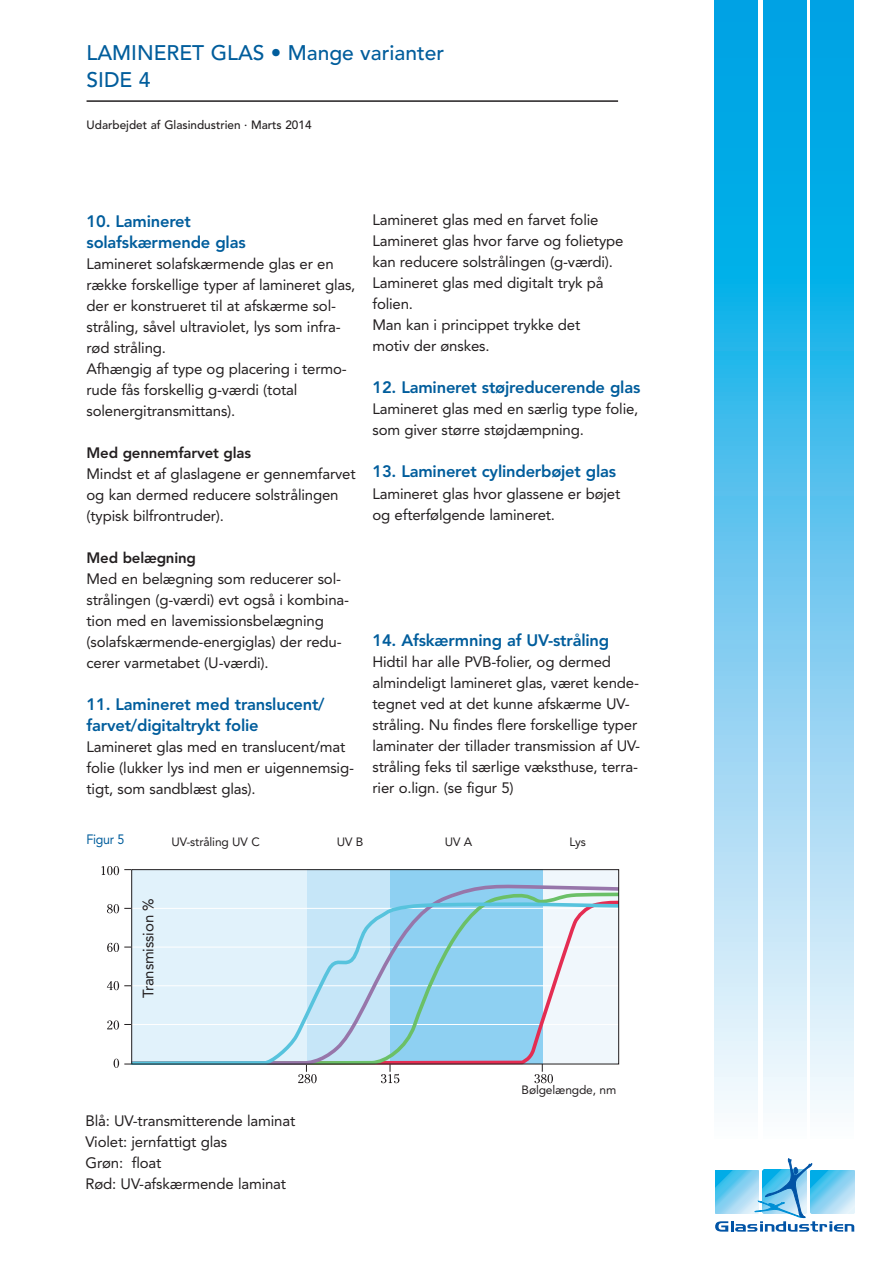
<style>
.page{position:relative;width:893px;height:1263px;background:#fff}
.page>*{position:absolute;margin:0;border:0;box-sizing:border-box;transform-origin:0 0}
.t1{font:500 21px/27px "Avenir";color:#005d9c}
.t2{font:800 16.5px/21px "Avenir";letter-spacing:-.01em;color:#005d9c}
.t3{font:15px/21px "Avenir";letter-spacing:-.01em;color:#231f20}
.t4{font:800 15px "Avenir";letter-spacing:-.01em;color:#231f20}
.t5{font:13.5px "Avenir";letter-spacing:-.02em;color:#005d9c;scale:.92 1}
.t6{font:12px "Avenir";letter-spacing:-.01em;color:#231f20}
.t7{font:500 12px "Avenir";color:#231f20}
</style>
<div class="page">
<svg style="left:715px;top:0;width:43px;height:1109px;background:#67c8ef"></svg>
<svg style="left:763px;top:0;width:43px;height:1109px;background:#67c8ef"></svg>
<svg style="left:811px;top:0;width:43px;height:1109px;background:#67c8ef"></svg>
<svg style="left:715px;top:1158px;width:139px;height:73px"></svg>
<hr style="left:87px;top:100px;width:531px;height:2px;background:#231f20">
<div style="left:132px;top:870px;width:178px;height:194px;background:#e1f2fb"></div>
<div style="left:307px;top:870px;width:86px;height:194px;background:#c6e6f8"></div>
<div style="left:390px;top:870px;width:152px;height:194px;background:#8ed0f2"></div>
<svg style="left:437px;top:879px;width:180px;height:21px"></svg>
<svg style="left:136px;top:900px;width:481px;height:162px"></svg>
<div style="left:131px;top:869px;width:488px;height:195px;border:1px solid #231f20"></div>
<svg style="left:534px;top:1060px;width:19px;height:23px"></svg>
<svg style="left:381px;top:1060px;width:18px;height:23px"></svg>
<svg style="left:298px;top:1060px;width:19px;height:23px"></svg>
<svg style="left:107px;top:1020px;width:29px;height:9px"></svg>
<svg style="left:107px;top:981px;width:29px;height:9px"></svg>
<svg style="left:107px;top:943px;width:29px;height:9px"></svg>
<svg style="left:107px;top:904px;width:29px;height:9px"></svg>
<svg style="left:102px;top:866px;width:34px;height:9px"></svg>
<svg style="left:114px;top:1059px;width:22px;height:9px"></svg>
<h1 class="t1" style="left:87px;top:41px;width:359px">LAMINERET GLAS • Mange varianter<br>SIDE 4</h1>
<p class="t7" style="left:87px;top:120px;width:227px">Udarbejdet af Glasindustrien · Marts 2014</p>
<p class="t2" style="left:87px;top:212px;width:161px">10. Lamineret solafskærmende glas</p>
<p class="t3" style="left:87px;top:254px;width:270px">Lamineret solafskærmende glas er en række forskellige typer af lamineret glas, der er konstrueret til at afskærme sol&shy;stråling, såvel ultraviolet, lys som infra&shy;rød stråling.<br>Afhængig af type og placering i termo&shy;rude fås forskellig g-værdi (total solenergitransmittans).</p>
<p class="t4" style="left:87px;top:446px;width:166px">Med gennemfarvet glas</p>
<p class="t3" style="left:87px;top:464px;width:271px">Mindst et af glaslagene er gennemfarvet og kan dermed reducere solstrålingen (typisk bilfrontruder).</p>
<p class="t4" style="left:87px;top:551px;width:111px">Med belægning</p>
<p class="t3" style="left:87px;top:569px;width:264px">Med en belægning som reducerer sol&shy;strålingen (g-værdi) evt også i kombina&shy;tion med en lavemissionsbelægning (solafskærmende-energiglas) der redu&shy;cerer varmetabet (U-værdi).</p>
<p class="t2" style="left:87px;top:695px;width:240px">11. Lamineret med translucent/ farvet/digitaltrykt folie</p>
<p class="t3" style="left:87px;top:737px;width:269px">Lamineret glas med en translucent /mat folie (lukker lys ind men er uigennemsig&shy;tigt, som sandblæst glas).</p>
<p class="t3" style="left:372px;top:211px;width:253px">Lamineret glas med en farvet folie<br>Lamineret glas hvor farve og folietype kan reducere solstrålingen (g-værdi).<br>Lamineret glas med digitalt tryk på folien.<br>Man kan i princippet trykke det<br>motiv der ønskes.</p>
<p class="t2" style="left:372px;top:379px;width:269px">12. Lamineret støjreducerende glas</p>
<p class="t3" style="left:372px;top:400px;width:268px">Lamineret glas med en særlig type folie, som giver større støjdæmpning.</p>
<p class="t2" style="left:372px;top:463px;width:245px">13. Lamineret cylinderbøjet glas</p>
<p class="t3" style="left:372px;top:484px;width:249px">Lamineret glas hvor glassene er bøjet og efterfølgende lamineret.</p>
<p class="t2" style="left:372px;top:631px;width:238px">14. Afskærmning af UV-stråling</p>
<p class="t3" style="left:372px;top:652px;width:269px">Hidtil har alle PVB-folier, og dermed almindeligt lamineret glas, været kende&shy;tegnet ved at det kunne afskærme UV&shy;stråling. Nu findes flere forskellige typer laminater der tillader transmission af UV&shy;stråling feks til særlige væksthuse, terra&shy;rier o.lign. (se figur 5)</p>
<p class="t5" style="left:87px;top:834px;width:43px">Figur 5</p>
<p class="t6" style="left:172px;top:837px;width:90px">UV-stråling UV C</p>
<p class="t6" style="left:337px;top:837px;width:28px">UV B</p>
<p class="t6" style="left:445px;top:837px;width:29px">UV A</p>
<p class="t6" style="left:570px;top:837px;width:18px">Lys</p>
<p class="t3" style="left:139px;top:998px;width:101px;rotate:-90deg">Transmission %</p>
<p class="t6" style="left:522px;top:1084px;width:96px">Bølgelængde, nm</p>
<p class="t3" style="left:86px;top:1111px;width:211px">Blå: UV-transmitterende laminat<br>Violet: jernfattigt glas<br>Grøn: float<br>Rød: UV-afskærmende laminat</p>
</div>
